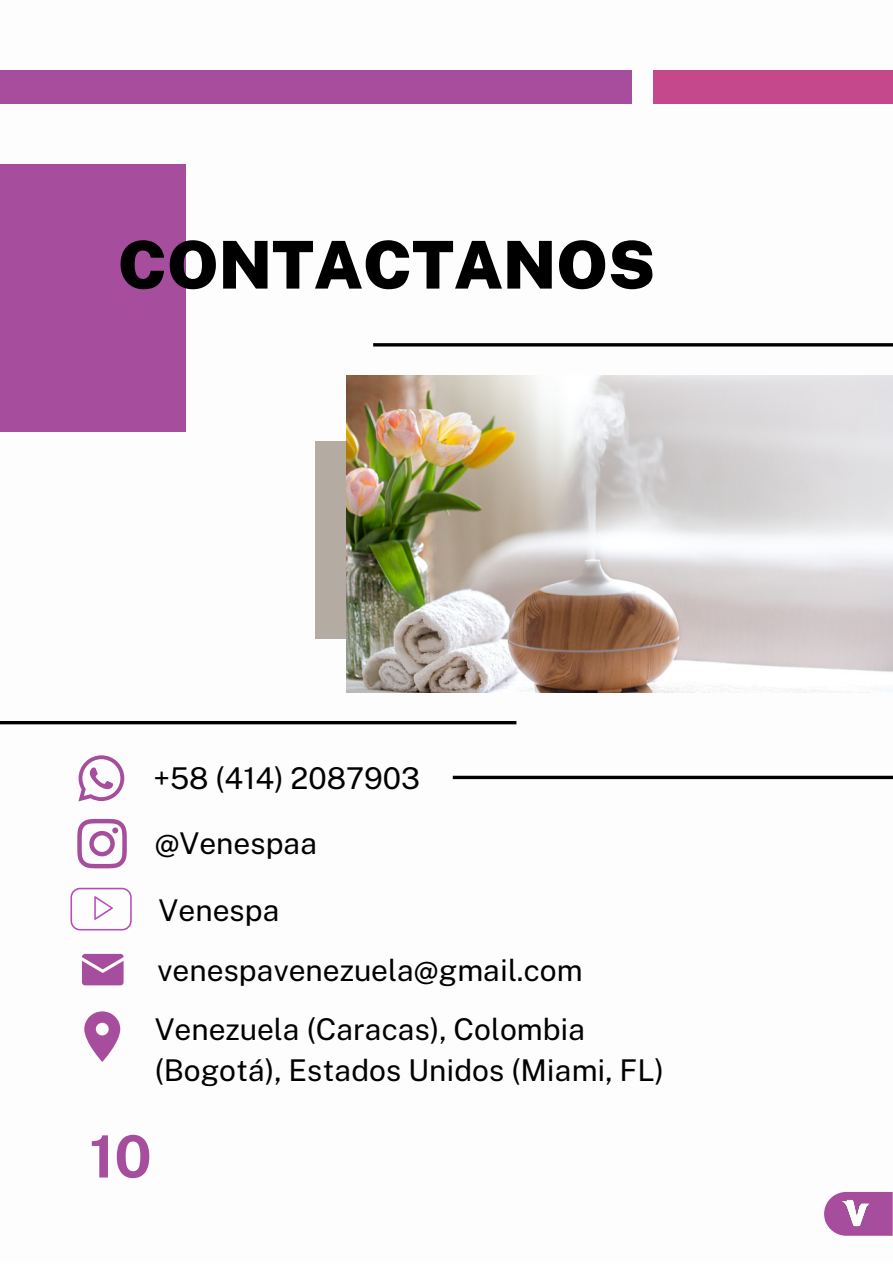
<style>
.page{position:relative;width:893px;height:1264px;background:#fff}
.page>*{position:absolute;margin:0;border:0;box-sizing:border-box;transform-origin:0 0}
.t1{font:900 66px "Public Sans";color:#000}
.t2{font:700 58.35px "Public Sans";color:#a64e9d}
.t3{font:30px/58.8px "Public Sans";color:#000}
</style>
<div class="page">
<div style="left:0;top:164px;width:186px;height:268px;background:#a64e9d"></div>
<hr style="left:373px;top:343px;width:519px;height:3px;background:#000">
<hr style="left:0;top:721px;width:516px;height:3px;background:#000">
<svg style="left:453px;top:775px;width:439px;height:4px;background:#2f2f2f"></svg>
<svg style="left:82px;top:953px;width:41px;height:32px"></svg>
<svg style="left:84px;top:1011px;width:36px;height:50px"></svg>
<div style="left:315px;top:441px;width:38px;height:198px;background:#b4aba2"></div>
<div style="left:653px;top:70px;width:239px;height:34px;background:#c6488c"></div>
<div style="left:0;top:70px;width:631px;height:34px;background:#a64e9d"></div>
<svg style="left:78px;top:755px;width:46px;height:46px"></svg>
<svg style="left:70px;top:887px;width:62px;height:43px"></svg>
<svg style="left:77px;top:819px;width:50px;height:49px"></svg>
<svg style="left:824px;top:1191px;width:68px;height:44px"></svg>
<img style="left:827px;top:1197px;width:60px;height:39px">
<img style="left:346px;top:375px;width:546px;height:317px">
<h1 class="t1" style="left:118px;top:226px;width:538px">CONTACTANOS</h1>
<p class="t3" style="left:153px;top:748px;width:268px">+58 (414) 2087903</p>
<p class="t3" style="left:155px;top:814px;width:164px">@Venespaa</p>
<p class="t3" style="left:158px;top:880px;width:122px">Venespa</p>
<p class="t3" style="left:155px;top:940px;width:432px">venespavenezuela@gmail.com<br>Venezuela (Caracas), Colombia</p>
<p class="t3" style="left:155px;top:1041px;width:511px">(Bogotá), Estados Unidos (Miami, FL)</p>
<h2 class="t2" style="left:89px;top:1122px;width:64px">10</h2>
</div>
